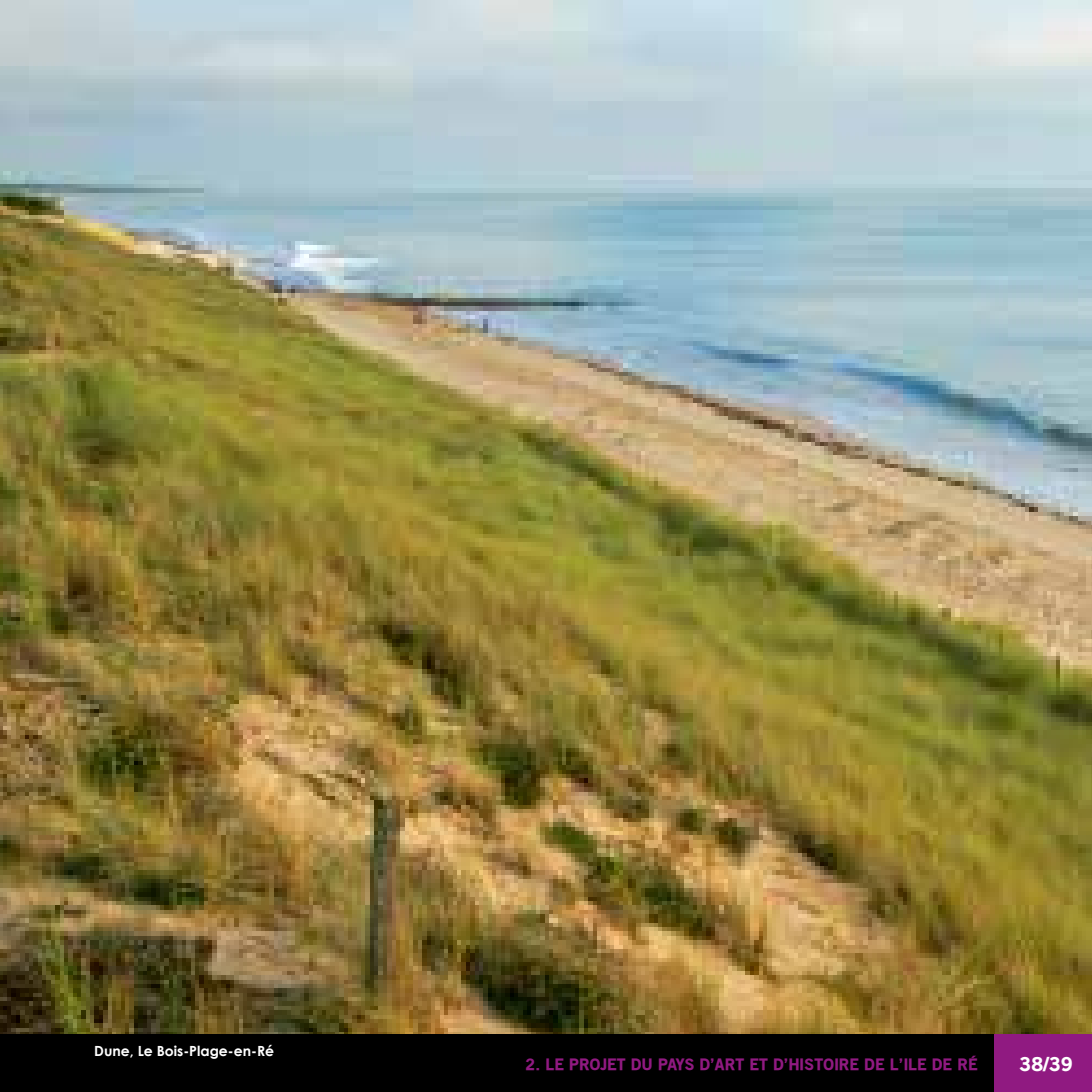
<style>
.page{position:relative;width:1092px;height:1092px;background:#fff}
.page>*{position:absolute;margin:0;border:0;box-sizing:border-box;transform-origin:0 0}
.t1{font:900 19.25px "Old Sans";color:#fff}
.t2{font:900 15.75px "Old Sans";letter-spacing:-.02em;color:#901a81}
.t3{font:700 14px "Century Gothic";color:#fff}
</style>
<div class="page">
<img style="left:0;top:0;width:1091px;height:1033px">
<div style="left:0;top:1033px;width:1009px;height:58px;background:#000"></div>
<div style="left:994px;top:1033px;width:97px;height:58px;background:#901a81"></div>
<p class="t3" style="left:94px;top:1041px;width:181px">Dune, Le Bois-Plage-en-Ré</p>
<p class="t2" style="left:525px;top:1054px;width:55px">2. LE PRO</p>
<p class="t2" style="left:600px;top:1054px;width:77px">JET DU PAYS</p>
<p class="t2" style="left:699px;top:1054px;width:26px">D’ART</p>
<p class="t2" style="left:749px;top:1054px;width:49px">ET D’HISTOIRE</p>
<p class="t2" style="left:864px;top:1054px;width:113px">DE L’ILE DE RÉ</p>
<p class="t1" style="left:1019px;top:1051px;width:55px">38/39</p>
</div>
